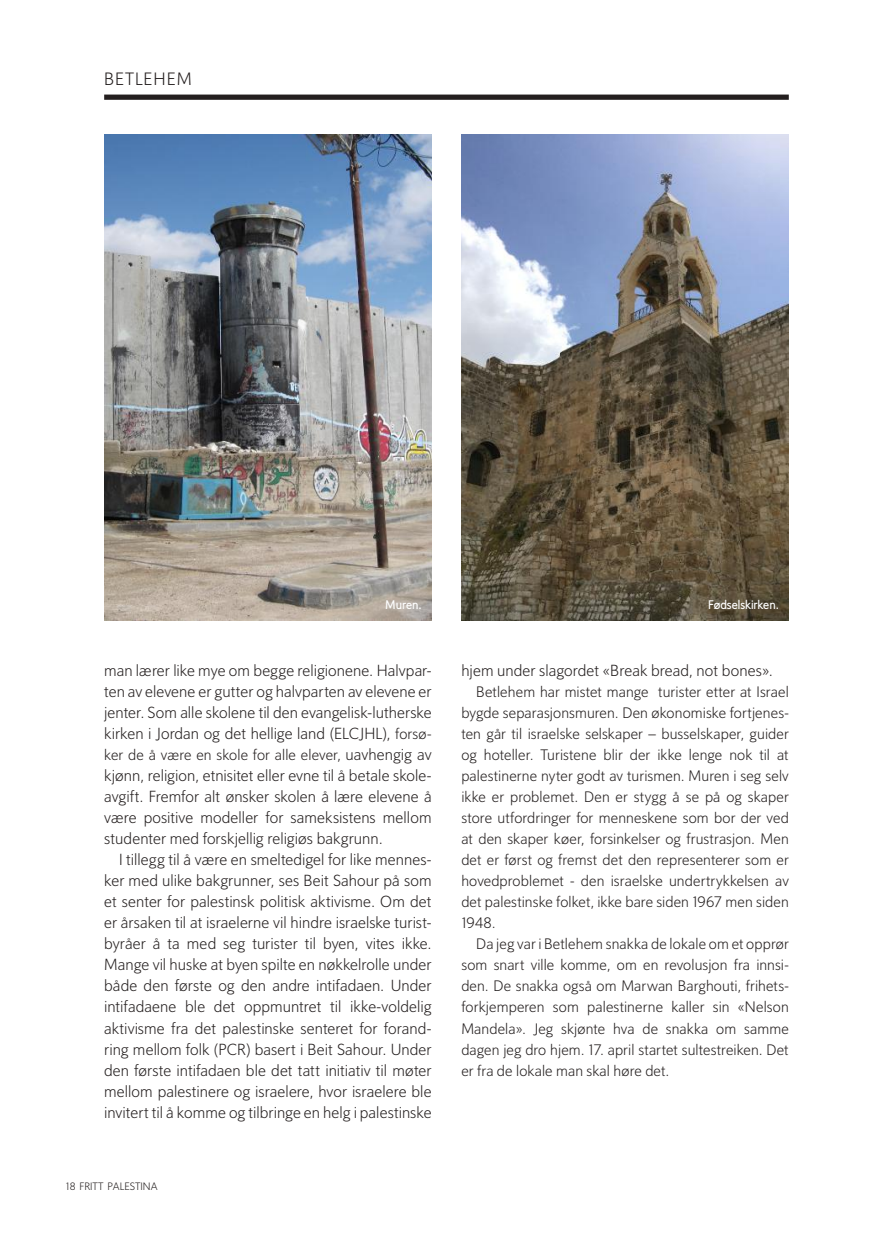
<style>
.page{position:relative;width:893px;height:1241px;background:#fff}
.page>*{position:absolute;margin:0;border:0;box-sizing:border-box;transform-origin:0 0}
.t1{font:300 17.5px "Oslo";letter-spacing:.05em;color:#241f1f}
.t2{font:300 15.75px/21px "Oslo";letter-spacing:.005em;color:#241f1f;text-align:justify}
.t3{font:300 14.88px/21px "Oslo";letter-spacing:.01em;color:#241f1f;text-align:justify}
.t4{font:700 12.25px "Oslo";color:#fff}
.t5{font:300 10.5px "Oslo";color:#241f1f}
.s1{font-size:14.88px}
.s2{font-size:15.75px}
</style>
<div class="page">
<div style="left:104px;top:94px;width:685px;height:6px;background:#241f1f"></div>
<img style="left:104px;top:134px;width:328px;height:486px">
<img style="left:461px;top:134px;width:328px;height:486px">
<p class="t1" style="left:104px;top:69px;width:89px">BETLEHEM</p>
<p class="t4" style="left:385px;top:598px;width:38px">Muren.</p>
<p class="t4" style="left:708px;top:598px;width:72px">Fødselskirken.</p>
<p class="t2" style="left:104px;top:660px;width:329px">man lærer like mye om begge religionene. Halvpar&shy;ten av elevene er gutter og halvparten av elevene er jenter. Som alle skolene til den evangelisk-lutherske kirken i Jordan og det hellige land (ELCJHL), <span class="s1">forsø-</span></p>
<p class="t3" style="left:104px;top:744px;width:329px">ker de å være en skole for alle elever, <span class="s2">uavhengig av</span></p>
<p class="t2" style="left:104px;top:765px;width:329px">kjønn, religion, etnisitet eller evne til å betale skole&shy;avgift. Fremfor alt ønsker skolen å lære elevene å være positive modeller for sameksistens mellom studenter med forskjellig religiøs bakgrunn.</p>
<p class="t2" style="left:104px;top:849px;width:329px;text-indent:15px">I tillegg til å være en smeltedigel for like mennes&shy;ker med ulike bakgrunner, ses Beit Sahour på som et senter for palestinsk politisk aktivisme. Om det er årsaken til at israelerne vil hindre israelske turist&shy;byråer å ta med seg turister til byen, vites ikke.<br>Mange vil huske at byen spilte en nøkkelrolle under både den første og den andre intifadaen. Under intifadaene ble det oppmuntret til ikke-voldelig aktivisme fra det palestinske senteret for forand&shy;ring mellom folk (PCR) basert i Beit Sahour. Under den første intifadaen ble det tatt initiativ til møter mellom palestinere og israelere, hvor israelere ble invitert til å komme og tilbringe en helg i palestinske</p>
<p class="t5" style="left:66px;top:1180px;width:93px">18 FRITT PALESTINA</p>
<p class="t2" style="left:461px;top:660px;width:313px">hjem under slagordet «Break bread, not bones».</p>
<p class="t3" style="left:461px;top:681px;width:329px;text-indent:15px">Betlehem har mistet mange turister etter at Israel bygde separasjonsmuren. Den økonomiske fortjenes&shy;ten går til israelske selskaper – busselskaper, guider og hoteller. Turistene blir der ikke lenge nok til at palestinerne nyter godt av turismen. Muren i seg selv ikke er problemet. Den er stygg å se på og skaper store utfordringer for menneskene som bor der ved at den skaper køer, forsinkelser og frustrasjon. Men det er først og fremst det den representerer som er hovedproblemet - den israelske undertrykkelsen av det palestinske folket, ikke bare siden 1967 men siden 1948.</p>
<p class="t3" style="left:461px;top:933px;width:329px;text-indent:15px">Da jeg var i Betlehem snakka de lokale om et opprør som snart ville komme, om en revolusjon fra innsi&shy;den. De snakka også om Marwan Barghouti, frihets&shy;forkjemperen som palestinerne kaller sin «Nelson Mandela». Jeg skjønte hva de snakka om samme dagen jeg dro hjem. 17. april startet sultestreiken. Det er fra de lokale man skal høre det.</p>
</div>
